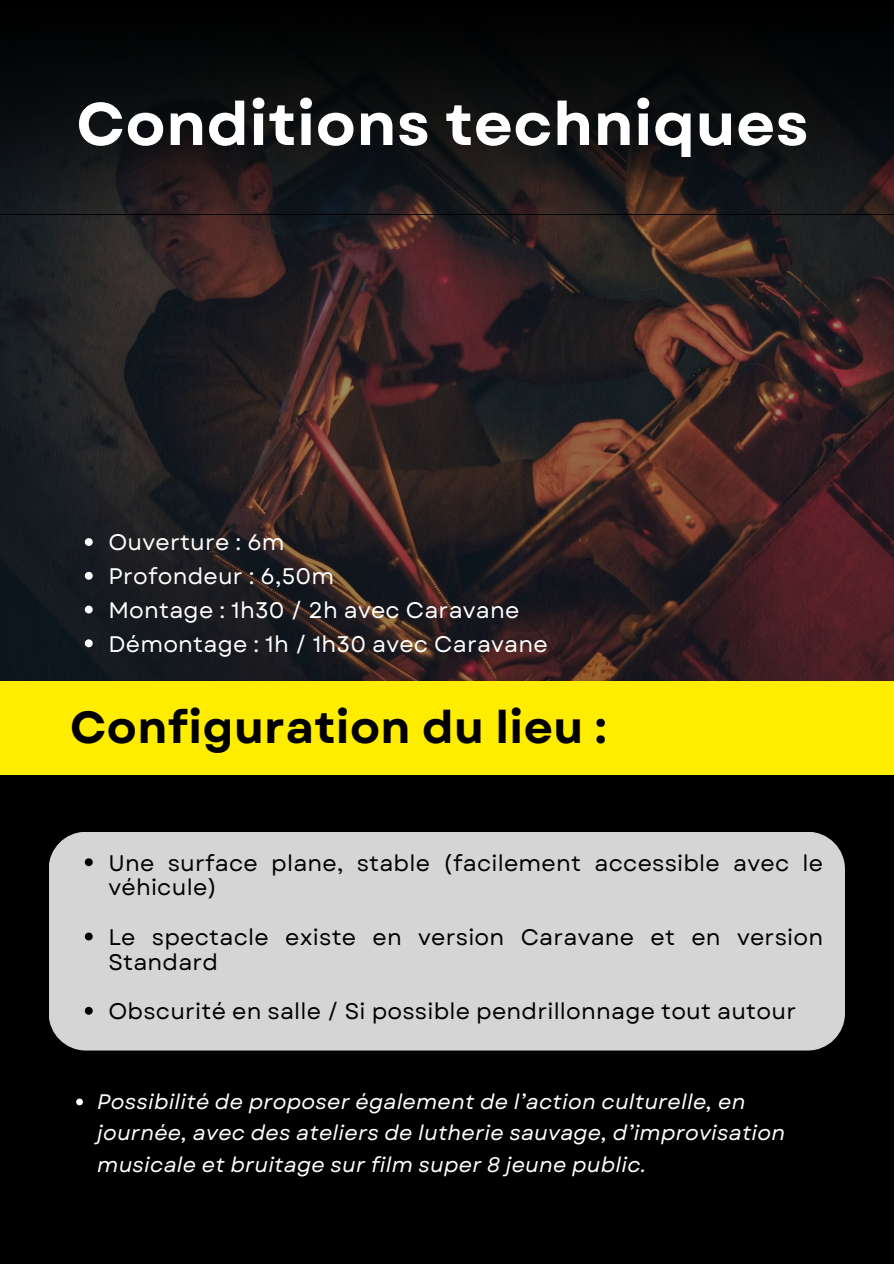
<style>
.page{position:relative;width:894px;height:1264px;background:#fff}
.page>*{position:absolute;margin:0;border:0;box-sizing:border-box;transform-origin:0 0}
.t1{font:700 60px "Garet";letter-spacing:.01em;color:#fff}
.t2{font:700 45px "Garet";letter-spacing:.01em;color:#000}
.t3{font:22.5px/24.8px "Garet";letter-spacing:.01em;color:#000}
.t4{font:22.5px "Garet";letter-spacing:.01em;color:#fff}
.t5{font:italic 21px/31.5px "Garet";letter-spacing:.01em;color:#fff}
</style>
<div class="page">
<div style="left:0;top:0;width:893px;height:1263px;background:#000"></div>
<img style="left:0;top:215px;width:893px;height:466px">
<svg style="left:0;top:62px;width:893px;height:152px;fill:#0e1113"></svg>
<div style="left:49px;top:831px;width:795px;height:219px;background:#d5d5d5;border-radius:37px"></div>
<div style="left:0;top:681px;width:893px;height:94px;background:#ffed00"></div>
<svg style="left:85px;top:538px;width:8px;height:8px"></svg>
<svg style="left:85px;top:572px;width:8px;height:7px"></svg>
<svg style="left:85px;top:605px;width:8px;height:8px"></svg>
<svg style="left:85px;top:639px;width:8px;height:8px"></svg>
<svg style="left:85px;top:858px;width:8px;height:8px"></svg>
<svg style="left:85px;top:932px;width:8px;height:8px"></svg>
<svg style="left:85px;top:1006px;width:8px;height:8px"></svg>
<svg style="left:76px;top:1098px;width:7px;height:7px"></svg>
<p class="t1" style="left:76px;top:81px;width:733px">Conditions techniques</p>
<h1 class="t4" style="left:108px;top:526px;width:178px">Ouverture : 6m</h1>
<p class="t4" style="left:108px;top:560px;width:227px">Profondeur : 6,50m</p>
<p class="t4" style="left:108px;top:594px;width:412px">Montage : 1h30 / 2h avec Caravane</p>
<p class="t4" style="left:108px;top:627px;width:440px">Démontage : 1h / 1h30 avec Caravane</p>
<p class="t2" style="left:70px;top:695px;width:538px">Configuration du lieu :</p>
<p class="t3" style="left:108px;top:850px;width:716px">Une surface plane, stable (facilement accessible avec le véhicule)</p>
<h2 class="t3" style="left:108px;top:924px;width:716px">Le spectacle existe en version Caravane et en version<br>Standard</h2>
<p class="t3" style="left:108px;top:999px;width:689px">Obscurité en salle / Si possible pendrillonnage tout autour</p>
<p class="t5" style="left:97px;top:1085px;width:689px">Possibilité de proposer également de l’action culturelle, en journée, avec des ateliers de lutherie sauvage, d’improvisation musicale et bruitage sur film super 8 jeune public.</p>
</div>
